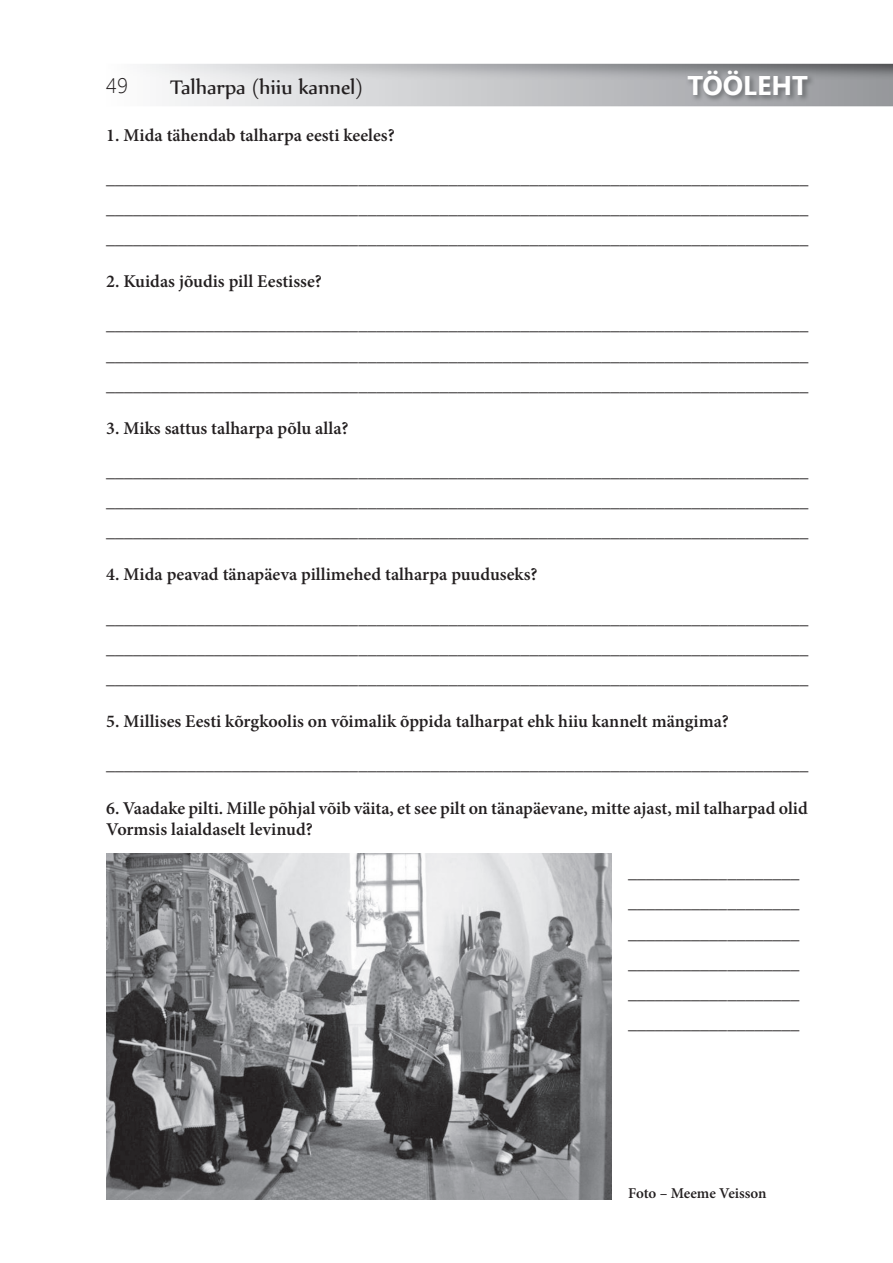
<style>
.page{position:relative;width:893px;height:1263px;background:#fff}
.page>*{position:absolute;margin:0;border:0;box-sizing:border-box;transform-origin:0 0}
.t1{font:700 27px "Segoe UI";color:#fff}
.t2{font:24px "Nyala";color:#231f20}
.t3{font:300 21px "Segoe UI";color:#231f20}
.t4{font:18px/30.2px "Minion Pro";color:#231f20;text-align:justify}
.t5{font:600 18px/21.6px "Minion Pro";color:#231f20}
.t6{font:600 15px "Minion Pro";letter-spacing:-.005em;color:#231f20}
</style>
<div class="page">
<img style="left:143px;top:64px;width:750px;height:42px">
<img style="left:686px;top:69px;width:129px;height:33px">
<img style="left:106px;top:853px;width:505px;height:346px">
<p class="t3" style="left:106px;top:71px;width:23px">49</p>
<h1 class="t1" style="left:687px;top:66px;width:122px">TÖÖLEHT</h1>
<p class="t5" style="left:106px;top:124px;width:290px">1. Mida tähendab talharpa eesti keeles?</p>
<h2 class="t2" style="left:170px;top:73px;width:195px">Talharpa (hiiu kannel)</h2>
<p class="t4" style="left:106px;top:163px;width:704px">______________________________________________________________________________ ______________________________________________________________________________ ______________________________________________________________________________</p>
<p class="t5" style="left:106px;top:271px;width:217px">2. Kuidas jõudis pill Eestisse?</p>
<p class="t4" style="left:106px;top:310px;width:704px">______________________________________________________________________________ ______________________________________________________________________________ ______________________________________________________________________________</p>
<p class="t5" style="left:106px;top:417px;width:244px">3. Miks sattus talharpa põlu alla?</p>
<p class="t4" style="left:106px;top:456px;width:704px">______________________________________________________________________________ ______________________________________________________________________________ ______________________________________________________________________________</p>
<p class="t5" style="left:106px;top:564px;width:433px">4. Mida peavad tänapäeva pillimehed talharpa puuduseks?</p>
<p class="t4" style="left:106px;top:603px;width:704px">______________________________________________________________________________ ______________________________________________________________________________ ______________________________________________________________________________</p>
<p class="t5" style="left:106px;top:710px;width:624px">5. Millises Eesti kõrgkoolis on võimalik õppida talharpat ehk hiiu kannelt mängima?</p>
<p class="t4" style="left:106px;top:749px;width:704px">______________________________________________________________________________</p>
<p class="t5" style="left:106px;top:797px;width:703px">6. Vaadake pilti. Mille põhjal võib väita, et see pilt on tänapäevane, mitte ajast, mil talharpad olid<br>Vormsis laialdaselt levinud?</p>
<p class="t4" style="left:628px;top:857px;width:172px">___________________ ___________________ ___________________ ___________________ ___________________ ___________________</p>
<p class="t6" style="left:628px;top:1183px;width:140px">Foto – Meeme Veisson</p>
</div>
